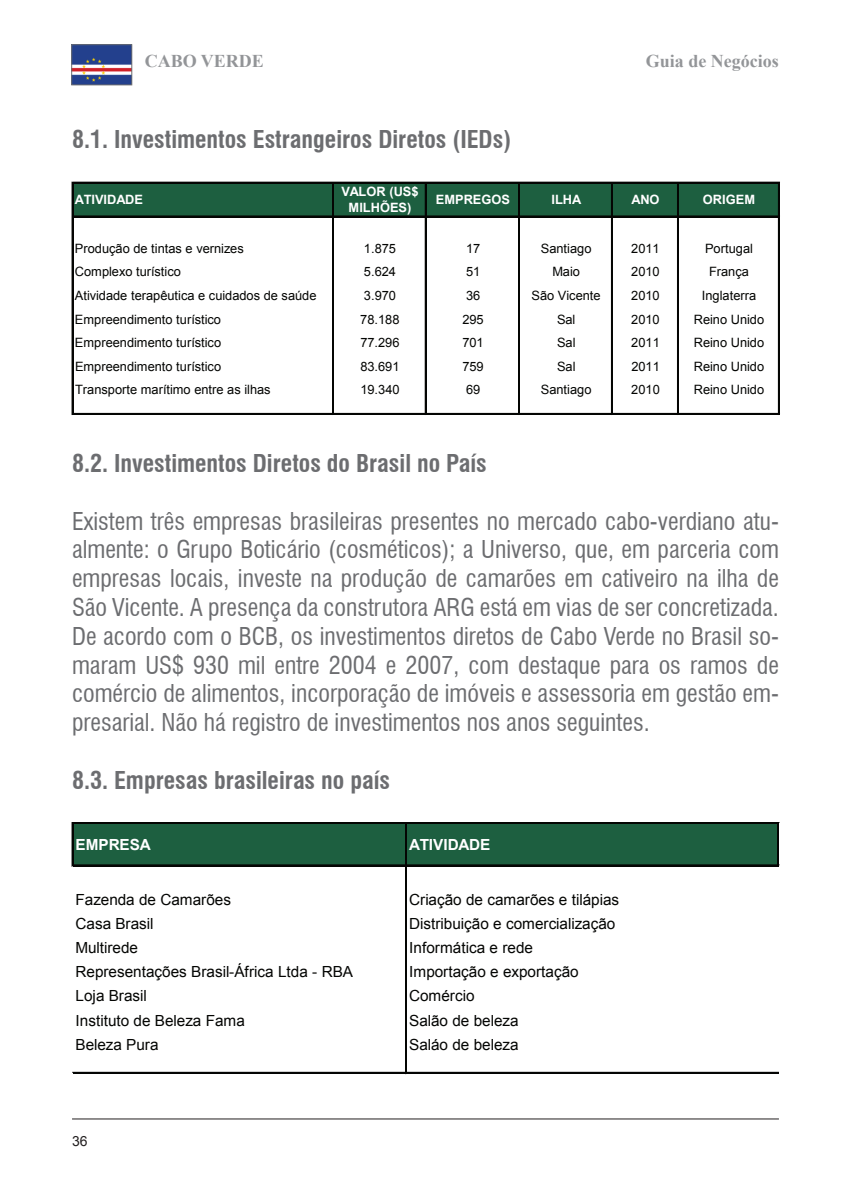
<style>
.page{position:relative;width:851px;height:1191px;background:#fff}
.page>*{position:absolute;margin:0;border:0;box-sizing:border-box;transform-origin:0 0}
.t1{font:condensed 24px/28.8px "Swiss 721 BT";color:#6c6d70;text-align:justify}
.t2{font:700 condensed 24px "Swiss 721 BT";color:#6c6d70}
.t3{font:700 18px "Times New Roman";color:#939598}
.t4{font:15.4px "Arial";color:#040503}
.t5{font:700 15.4px "Arial";letter-spacing:-.005em;color:#fff}
.t6{font:12.8px "Arial";color:#040503}
.t7{font:700 12.8px/16.4px "Arial";letter-spacing:-.005em;color:#fff;text-align:center}
</style>
<div class="page">
<hr style="left:72px;top:1118px;width:706px;height:1px;background:#231f20">
<img style="left:73px;top:46px;width:57px;height:37px">
<div style="left:71px;top:44px;width:61px;height:41px;border:1px solid #6c6d70"></div>
<div style="left:73px;top:183px;width:706px;height:34px;background:#1d5f40"></div>
<hr style="left:72px;top:182px;width:1px;height:232px;background:#040503">
<hr style="left:332px;top:183px;width:1px;height:231px;background:#040503">
<hr style="left:425px;top:183px;width:1px;height:231px;background:#040503">
<hr style="left:518px;top:183px;width:2px;height:231px;background:#040503">
<hr style="left:611px;top:183px;width:1px;height:231px;background:#040503">
<hr style="left:677px;top:183px;width:1px;height:231px;background:#040503">
<hr style="left:778px;top:183px;width:1px;height:231px;background:#040503">
<hr style="left:73px;top:182px;width:706px;height:1px;background:#040503">
<hr style="left:73px;top:216px;width:706px;height:1px;background:#040503">
<hr style="left:73px;top:413px;width:706px;height:1px;background:#040503">
<div style="left:73px;top:823px;width:705px;height:42px;background:#1d5f40"></div>
<hr style="left:72px;top:822px;width:1px;height:44px;background:#040503">
<hr style="left:405px;top:824px;width:2px;height:249px;background:#040503">
<hr style="left:777px;top:824px;width:1px;height:42px;background:#040503">
<hr style="left:73px;top:822px;width:705px;height:2px;background:#040503">
<hr style="left:73px;top:864px;width:705px;height:1px;background:#040503">
<hr style="left:73px;top:865px;width:705px;height:1px;background:#040503">
<hr style="left:73px;top:1072px;width:705px;height:1px;background:#040503">
<p class="t3" style="left:145px;top:48px;width:121px">cabo verde</p>
<p class="t3" style="left:645px;top:48px;width:135px">Guia de Negócios</p>
<p class="t2" style="left:72px;top:125px;width:440px">8.1. Investimentos Estrangeiros Diretos (IEDs)</p>
<p class="t7" style="left:75px;top:192px;width:69px">ATIVIDADE</p>
<p class="t7" style="left:341px;top:184px;width:79px">VALOR (US$<br>MILHÕES)</p>
<p class="t7" style="left:436px;top:192px;width:76px">EMPREGOS</p>
<p class="t7" style="left:551px;top:192px;width:31px">ILHA</p>
<p class="t7" style="left:631px;top:192px;width:29px">ANO</p>
<p class="t7" style="left:702px;top:192px;width:54px">ORIGEM</p>
<p class="t6" style="left:75px;top:240px;width:170px">Produção de tintas e vernizes</p>
<p class="t6" style="left:364px;top:240px;width:34px">1.875</p>
<p class="t6" style="left:466px;top:240px;width:16px">17</p>
<p class="t6" style="left:540px;top:240px;width:52px">Santiago</p>
<p class="t6" style="left:631px;top:240px;width:30px">2011</p>
<p class="t6" style="left:705px;top:240px;width:49px">Portugal</p>
<p class="t6" style="left:75px;top:263px;width:107px">Complexo turístico</p>
<p class="t6" style="left:364px;top:263px;width:34px">5.624</p>
<p class="t6" style="left:466px;top:263px;width:16px">51</p>
<p class="t6" style="left:552px;top:263px;width:29px">Maio</p>
<p class="t6" style="left:631px;top:263px;width:30px">2010</p>
<p class="t6" style="left:709px;top:263px;width:41px">França</p>
<p class="t6" style="left:75px;top:287px;width:243px">Atividade terapêutica e cuidados de saúde</p>
<p class="t6" style="left:364px;top:287px;width:34px">3.970</p>
<p class="t6" style="left:466px;top:287px;width:16px">36</p>
<p class="t6" style="left:531px;top:287px;width:71px">São Vicente</p>
<p class="t6" style="left:631px;top:287px;width:30px">2010</p>
<p class="t6" style="left:701px;top:287px;width:56px">Inglaterra</p>
<p class="t6" style="left:75px;top:311px;width:148px">Empreendimento turístico</p>
<p class="t6" style="left:360px;top:311px;width:41px">78.188</p>
<p class="t6" style="left:462px;top:311px;width:23px">295</p>
<p class="t6" style="left:557px;top:311px;width:20px">Sal</p>
<p class="t6" style="left:631px;top:311px;width:30px">2010</p>
<p class="t6" style="left:693px;top:311px;width:72px">Reino Unido</p>
<p class="t6" style="left:75px;top:334px;width:148px">Empreendimento turístico</p>
<p class="t6" style="left:360px;top:334px;width:41px">77.296</p>
<p class="t6" style="left:462px;top:334px;width:23px">701</p>
<p class="t6" style="left:557px;top:334px;width:20px">Sal</p>
<p class="t6" style="left:631px;top:334px;width:30px">2011</p>
<p class="t6" style="left:693px;top:334px;width:72px">Reino Unido</p>
<p class="t6" style="left:75px;top:358px;width:148px">Empreendimento turístico</p>
<p class="t6" style="left:360px;top:358px;width:41px">83.691</p>
<p class="t6" style="left:462px;top:358px;width:23px">759</p>
<p class="t6" style="left:557px;top:358px;width:20px">Sal</p>
<p class="t6" style="left:631px;top:358px;width:30px">2011</p>
<p class="t6" style="left:693px;top:358px;width:72px">Reino Unido</p>
<p class="t6" style="left:75px;top:381px;width:197px">Transporte marítimo entre as ilhas</p>
<p class="t6" style="left:360px;top:381px;width:41px">19.340</p>
<p class="t6" style="left:466px;top:381px;width:16px">69</p>
<p class="t6" style="left:540px;top:381px;width:52px">Santiago</p>
<p class="t6" style="left:631px;top:381px;width:30px">2010</p>
<p class="t6" style="left:693px;top:381px;width:72px">Reino Unido</p>
<p class="t2" style="left:72px;top:449px;width:416px">8.2. Investimentos Diretos do Brasil no País</p>
<p class="t1" style="left:72px;top:506px;width:708px">Existem três empresas brasileiras presentes no mercado cabo-verdiano atu&shy;almente: o Grupo Boticário (cosméticos); a Universo, que, em parceria com empresas locais, investe na produção de camarões em cativeiro na ilha de São Vicente. A presença da construtora ARG está em vias de ser concretizada.<br>De acordo com o BCB, os investimentos diretos de Cabo Verde no Brasil so&shy;maram US$ 930 mil entre 2004 e 2007, com destaque para os ramos de comércio de alimentos, incorporação de imóveis e assessoria em gestão em&shy;presarial. Não há registro de investimentos nos anos seguintes.</p>
<p class="t2" style="left:72px;top:765px;width:319px">8.3. Empresas brasileiras no país</p>
<p class="t5" style="left:75px;top:834px;width:77px">EMPRESA</p>
<p class="t5" style="left:409px;top:834px;width:83px">ATIVIDADE</p>
<p class="t4" style="left:75px;top:889px;width:157px">Fazenda de Camarões</p>
<p class="t4" style="left:409px;top:889px;width:211px">Criação de camarões e tilápias</p>
<p class="t4" style="left:75px;top:913px;width:80px">Casa Brasil</p>
<p class="t4" style="left:409px;top:913px;width:208px">Distribuição e comercialização</p>
<p class="t4" style="left:75px;top:937px;width:64px">Multirede</p>
<p class="t4" style="left:409px;top:937px;width:125px">Informática e rede</p>
<p class="t4" style="left:75px;top:961px;width:279px">Representações Brasil-África Ltda - RBA</p>
<p class="t4" style="left:409px;top:961px;width:171px">Importação e exportação</p>
<p class="t4" style="left:75px;top:986px;width:73px">Loja Brasil</p>
<p class="t4" style="left:409px;top:986px;width:67px">Comércio</p>
<p class="t4" style="left:75px;top:1010px;width:171px">Instituto de Beleza Fama</p>
<p class="t4" style="left:409px;top:1010px;width:111px">Salão de beleza</p>
<p class="t4" style="left:75px;top:1034px;width:85px">Beleza Pura</p>
<p class="t4" style="left:409px;top:1034px;width:111px">Saláo de beleza</p>
</div>
